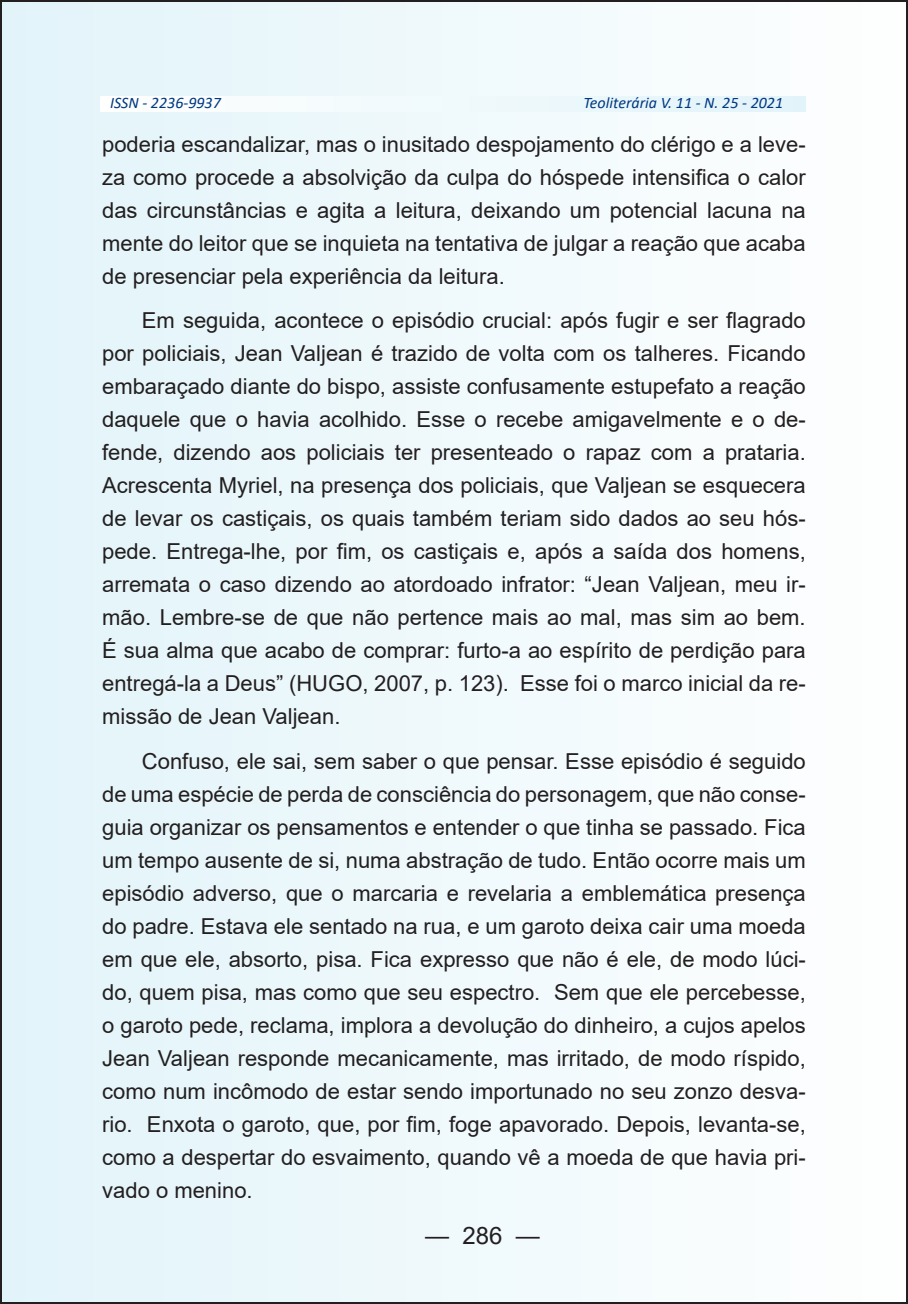
<style>
.page{position:relative;width:908px;height:1304px;background:#fff}
.page>*{position:absolute;margin:0;border:0;box-sizing:border-box;transform-origin:0 0}
.t1{font:24px "Arial";color:#231f20}
.t2{font:22px/33px "Arial";color:#231f20;text-align:justify}
.t3{font:italic 16px "Calibri";color:#003882}
</style>
<div class="page">
<div style="left:1px;top:1px;width:905px;height:1302px;background:linear-gradient(to right,#e2f4fa,#fefefe)"></div>
<svg style="left:100px;top:96px;width:705px;height:15px"></svg>
<p class="t3" style="left:110px;top:92px;width:112px">ISSN - 2236-9937</p>
<p class="t3" style="left:583px;top:92px;width:201px">Teoliterária V. 11 - N. 25 - 2021</p>
<p class="t2" style="left:102px;top:128px;width:704px">poderia escandalizar, mas o inusitado despojamento do clérigo e a leve&shy;za como procede a absolvição da culpa do hóspede intensifica o calor das circunstâncias e agita a leitura, deixando um potencial lacuna na mente do leitor que se inquieta na tentativa de julgar a reação que acaba de presenciar pela experiência da leitura.</p>
<p class="t2" style="left:102px;top:304px;width:705px;text-indent:40px">Em seguida, acontece o episódio crucial: após fugir e ser flagrado por policiais, Jean Valjean é trazido de volta com os talheres. Ficando embaraçado diante do bispo, assiste confusamente estupefato a reação daquele que o havia acolhido. Esse o recebe amigavelmente e o de&shy;fende, dizendo aos policiais ter presenteado o rapaz com a prataria.<br>Acrescenta Myriel, na presença dos policiais, que Valjean se esquecera de levar os castiçais, os quais também teriam sido dados ao seu hós&shy;pede. Entrega-lhe, por fim, os castiçais e, após a saída dos homens, arremata o caso dizendo ao atordoado infrator: “Jean Valjean, meu ir&shy;mão. Lembre-se de que não pertence mais ao mal, mas sim ao bem.<br>É sua alma que acabo de comprar: furto-a ao espírito de perdição para entregá-la a Deus” (HUGO, 2007, p. 123). Esse foi o marco inicial da re&shy;missão de Jean Valjean.</p>
<p class="t2" style="left:102px;top:744px;width:705px;text-indent:40px">Confuso, ele sai, sem saber o que pensar. Esse episódio é seguido de uma espécie de perda de consciência do personagem, que não conse&shy;guia organizar os pensamentos e entender o que tinha se passado. Fica um tempo ausente de si, numa abstração de tudo. Então ocorre mais um episódio adverso, que o marcaria e revelaria a emblemática presença do padre. Estava ele sentado na rua, e um garoto deixa cair uma moeda em que ele, absorto, pisa. Fica expresso que não é ele, de modo lúci&shy;do, quem pisa, mas como que seu espectro. Sem que ele percebesse, o garoto pede, reclama, implora a devolução do dinheiro, a cujos apelos Jean Valjean responde mecanicamente, mas irritado, de modo ríspido, como num incômodo de estar sendo importunado no seu zonzo desva&shy;rio. Enxota o garoto, que, por fim, foge apavorado. Depois, levanta-se, como a despertar do esvaimento, quando vê a moeda de que havia pri&shy;vado o menino.</p>
<p class="t1" style="left:425px;top:1218px;width:116px">— 286 —</p>
</div>
